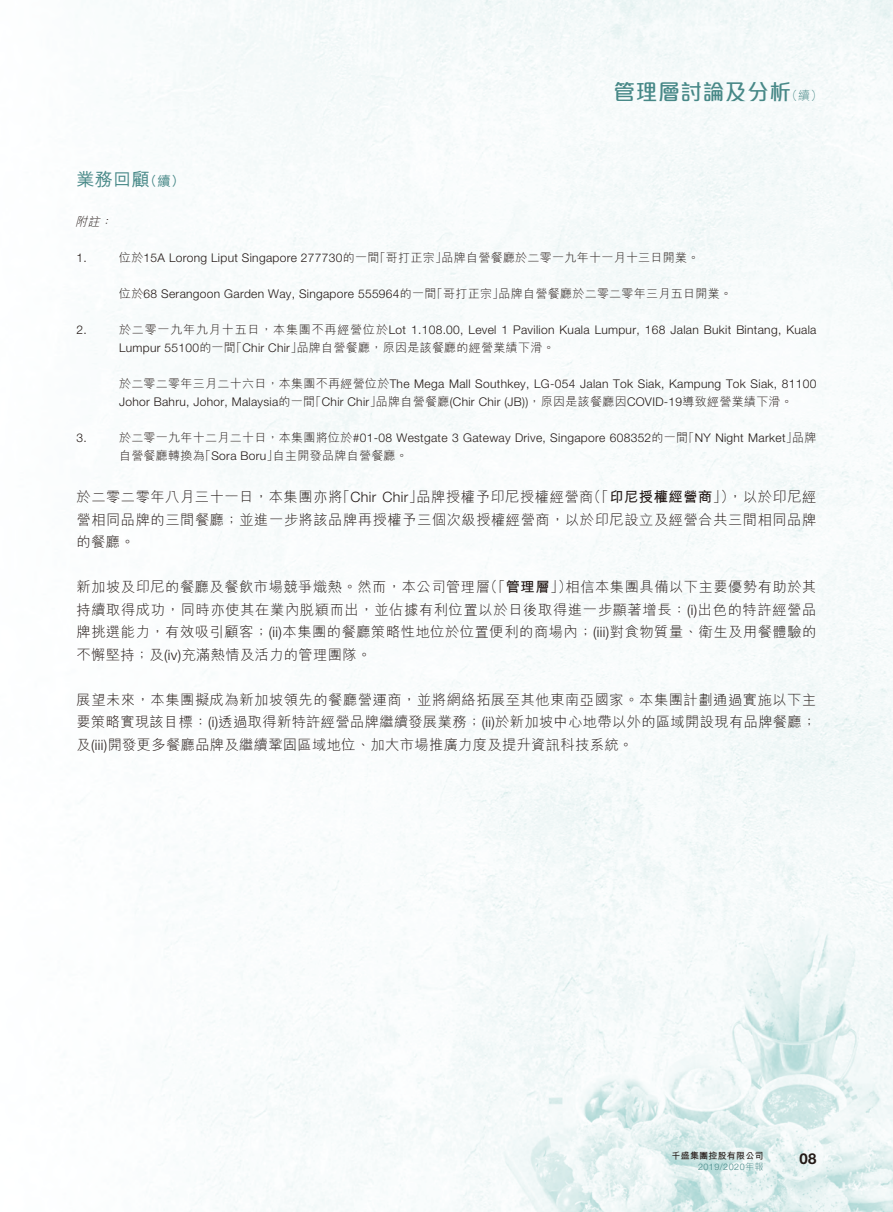
<style>
.page{position:relative;width:893px;height:1212px;background:#fff}
.page>*{position:absolute;margin:0;border:0;box-sizing:border-box;transform-origin:0 0}
.t1{font:500 21.75px "M Elle HK";letter-spacing:.025em;color:#478887}
.t2{font:500 18px "M Hei HK";color:#478887}
.t3{font:700 15px "Helvetica Neue LT Std";color:#231916}
.t4{font:300 14.25px/22.5px "M Hei HK";letter-spacing:.04em;color:#231916}
.t5{font:700 14.25px "M Hei HK";letter-spacing:.04em;color:#231916}
.t6{font:300 14.25px "Helvetica Neue LT Std";letter-spacing:.025em;color:#231916}
.t7{font:500 13.5px "M Hei HK";color:#478887}
.t8{font:300 12px "Helvetica Neue LT Std";letter-spacing:.025em;color:#231916}
.t9{font:300 12px "M Hei HK";letter-spacing:.025em;color:#231916}
.t10{font:300 12px "M Hei HK";color:#478887}
.t11{font:italic 300 12px "M Hei HK";color:#231916}
.t12{font:300 9px "Helvetica Neue LT Std";letter-spacing:.05em;color:#478887}
.t13{font:700 9px "M Hei HK";letter-spacing:.025em;color:#231916}
.s1{font-family:"M Hei HK"}
.s2{font-family:"Helvetica Neue LT Std"}
.s3{font-weight:300}
.s4{font-weight:700}
</style>
<div class="page">
<img style="left:73px;top:0;width:820px;height:1212px">
<p class="t2" style="left:77px;top:166px;width:75px">業務回顧</p>
<p class="t11" style="left:100px;top:215px;width:17px">：</p>
<p class="t7" style="left:144px;top:171px;width:43px">（續(</p>
<p class="t11" style="left:75px;top:215px;width:29px">附註</p>
<h1 class="t1" style="left:613px;top:81px;width:179px">管理層討論及分析</h1>
<p class="t10" style="left:786px;top:90px;width:38px">（續(</p>
<p class="t8" style="left:77px;top:250px;width:12px">1.</p>
<p class="t8" style="left:77px;top:322px;width:12px">2.</p>
<p class="t8" style="left:77px;top:430px;width:12px">3.</p>
<p class="t9" style="left:441px;top:251px;width:259px">品牌自營餐廳於二零一九年十一月十三日開業。</p>
<p class="t8" style="left:119px;top:250px;width:262px"><span class="s1">位於</span>15A Lorong Liput Singapore 277730<span class="s1">的一間</span></p>
<p class="t9" style="left:374px;top:251px;width:75px">「哥打正宗」</p>
<p class="t9" style="left:499px;top:287px;width:235px">品牌自營餐廳於二零二零年三月五日開業。</p>
<p class="t8" style="left:119px;top:286px;width:319px"><span class="s1">位於</span>68 Serangoon Garden Way, Singapore 555964<span class="s1">的一間</span></p>
<p class="t8" style="left:119px;top:322px;width:699px"><span class="s1">於二零一九年九月十五日，本集團不再經營位於</span>Lot 1.108.00, Level 1 Pavilion Kuala Lumpur, 168 Jalan Bukit Bintang, Kuala</p>
<p class="t9" style="left:431px;top:287px;width:75px">「哥打正宗」</p>
<p class="t9" style="left:297px;top:341px;width:259px">品牌自營餐廳，原因是該餐廳的經營業績下滑。</p>
<p class="t8" style="left:119px;top:340px;width:118px">Lumpur 55100<span class="s1">的一間</span></p>
<p class="t8" style="left:119px;top:376px;width:699px"><span class="s1">於二零二零年三月二十六日，本集團不再經營位於</span>The Mega Mall Southkey, LG-054 Jalan Tok Siak, Kampung Tok Siak, 81100</p>
<p class="t9" style="left:376px;top:395px;width:418px">品牌自營餐廳<span class="s2">(Chir Chir (JB</span> ，<span class="s2">) )</span> 原因是該餐廳因<span class="s2">COVID-19</span>導致經營業績下滑。</p>
<p class="t8" style="left:230px;top:340px;width:74px"><span class="s1">「</span>Chir Chir<span class="s1">」</span></p>
<p class="t8" style="left:119px;top:394px;width:198px">Johor Bahru, Johor, Malaysia<span class="s1">的一間</span></p>
<p class="t8" style="left:310px;top:394px;width:74px"><span class="s1">「</span>Chir Chir<span class="s1">」</span></p>
<p class="t8" style="left:119px;top:430px;width:571px"><span class="s1">於二零一九年十二月二十日，本集團將位於</span>#01-08 Westgate 3 Gateway Drive, Singapore 608352<span class="s1">的一間</span></p>
<p class="t9" style="left:792px;top:431px;width:26px">品牌</p>
<p class="t8" style="left:682px;top:430px;width:117px"><span class="s1">「</span>NY Night Market<span class="s1">」</span></p>
<p class="t9" style="left:119px;top:449px;width:87px">自營餐廳轉換為</p>
<p class="t9" style="left:273px;top:449px;width:136px">自主開發品牌自營餐廳。</p>
<p class="t8" style="left:199px;top:448px;width:81px"><span class="s1">「</span>Sora Boru<span class="s1">」</span></p>
<p class="t5" style="left:587px;top:487px;width:149px"><span class="s3">（「</span>印尼授權經營商<span class="s3">」）</span></p>
<p class="t4" style="left:77px;top:486px;width:741px">於二零二零年八月三十一日，本集團亦將<br>營相同品牌的三間餐廳；並進一步將該品牌再授權予三個次級授權經營商，以於印尼設立及經營合共三間相同品牌的餐廳。</p>
<p class="t4" style="left:566px;top:576px;width:252px">相信本集團具備以下主要優勢有助於其</p>
<p class="t4" style="left:416px;top:486px;width:178px">品牌授權予印尼授權經營商</p>
<p class="t4" style="left:728px;top:486px;width:90px">，以於印尼經</p>
<p class="t6" style="left:336px;top:489px;width:89px"><span class="s1">「</span>Chir Chir<span class="s1">」</span></p>
<p class="t4" style="left:483px;top:576px;width:90px">（「<span class="s4">管理層</span>」）</p>
<p class="t4" style="left:77px;top:576px;width:741px">新加坡及印尼的餐廳及餐飲市場競爭熾熱。然而，本公司管理層<br>持續取得成功，同時亦使其在業內脫穎而出，並佔據有利位置以於日後取得進一步顯著增長： <span class="s2">)i(</span> 出色的特許經營品牌挑選能力，有效吸引顧客；<span class="s2">( )i i</span> 本集團的餐廳策略性地位於位置便利的商場內；<span class="s2">(iii)</span>對食物質量、衛生及用餐體驗的不懈堅持；及 <span class="s2">i v( )</span>充滿熱情及活力的管理團隊。</p>
<p class="t4" style="left:77px;top:688px;width:741px;text-align:justify">展望未來，本集團擬成為新加坡領先的餐廳營運商，並將網絡拓展至其他東南亞國家。本集團計劃通過實施以下主要策略實現該目標： <span class="s2">)i(</span> 透過取得新特許經營品牌繼續發展業務；<span class="s2">( )i i</span> 於新加坡中心地帶以外的區域開設現有品牌餐廳;及<span class="s2">(iii)</span>開發更多餐廳品牌及繼續鞏固區域地位、加大市場推廣力度及提升資訊科技系統。</p>
<p class="t13" style="left:672px;top:1149px;width:94px">千盛集團控股有限公司</p>
<p class="t3" style="left:799px;top:1149px;width:19px">08</p>
<p class="t12" style="left:698px;top:1161px;width:67px">2019/2020<span class="s1">年報</span></p>
</div>
